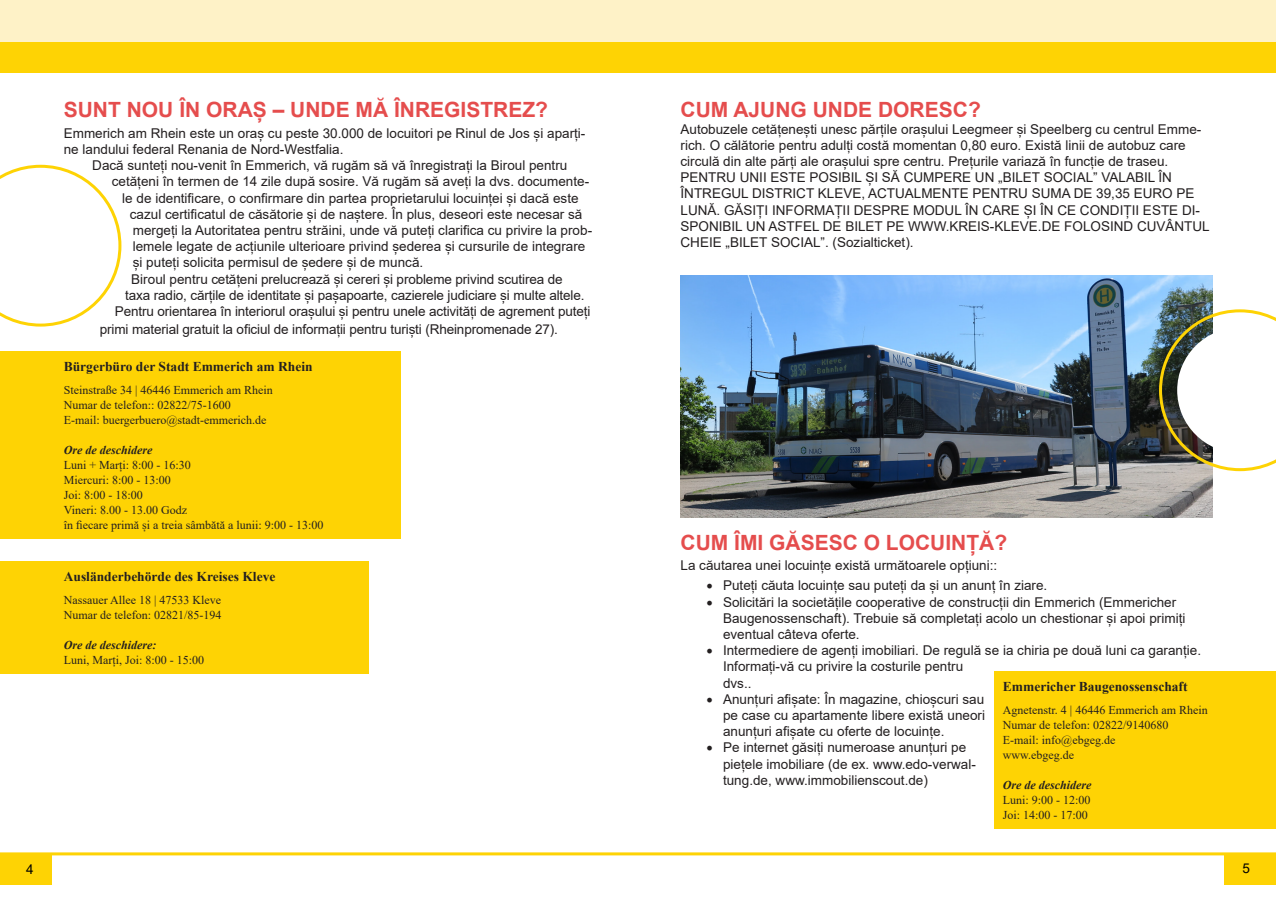
<style>
.page{position:relative;width:1276px;height:910px;background:#fff}
.page>*{position:absolute;margin:0;border:0;box-sizing:border-box;transform-origin:0 0}
.t1{font:700 21px "Arial";color:#e54d4d}
.t2{font:13.5px/16.2px "Arial";color:#231f20}
.t3{font:700 13.5px "Times New Roman";color:#231f20}
.t4{font:13.5px "Arial";color:#000}
.t5{font:12px/15px "Times New Roman";color:#231f20}
.t6{font:italic 700 12px "Times New Roman";color:#231f20}
.s1{font-family:"Minion Pro";font-size:18px}
</style>
<div class="page">
<div style="left:0;top:40px;width:1275px;height:33px;background:#fed304"></div>
<div style="left:0;top:0;width:1276px;height:41px;background:#fef2c7"></div>
<div style="left:1224px;top:855px;width:52px;height:29px;background:#fed304"></div>
<div style="left:0;top:855px;width:52px;height:29px;background:#fed304"></div>
<hr style="left:0;top:852px;width:1276px;height:3px;background:#fed304">
<img style="left:680px;top:275px;width:532px;height:243px">
<svg style="left:0;top:165px;width:121px;height:162px"></svg>
<div style="left:994px;top:672px;width:282px;height:157px;background:#fed304"></div>
<svg style="left:1159px;top:309px;width:117px;height:162px"></svg>
<div style="left:0;top:351px;width:401px;height:188px;background:#fed304"></div>
<div style="left:0;top:561px;width:369px;height:113px;background:#fed304"></div>
<h1 class="t1" style="left:64px;top:95px;width:486px">SUNT NOU ÎN ORAȘ – UNDE MĂ ÎNREGISTREZ?</h1>
<p class="t2" style="left:64px;top:125px;width:523px">Emmerich am Rhein este un oraș cu peste 30.000 de locuitori pe Rinul de Jos și aparți&shy;ne landului federal Renania de Nord-Westfalia.</p>
<p class="t2" style="left:92px;top:157px;width:476px">Dacă sunteți nou-venit în Emmerich, vă rugăm să vă înregistrați la Biroul pentru</p>
<p class="t2" style="left:112px;top:173px;width:479px">cetățeni în termen de 14 zile după sosire. Vă rugăm să aveți la dvs. documente-</p>
<p class="t2" style="left:122px;top:190px;width:458px">le de identificare, o confirmare din partea proprietarului locuinței și dacă este</p>
<p class="t2" style="left:130px;top:206px;width:454px">cazul certificatul de căsătorie și de naștere. În plus, deseori este necesar să</p>
<p class="t2" style="left:133px;top:222px;width:461px">mergeți la Autoritatea pentru străini, unde vă puteți clarifica cu privire la prob-</p>
<p class="t2" style="left:133px;top:238px;width:454px">lemele legate de acțiunile ulterioare privind șederea și cursurile de integrare</p>
<p class="t2" style="left:133px;top:254px;width:292px">și puteți solicita permisul de ședere și de muncă.</p>
<p class="t2" style="left:131px;top:271px;width:433px">Biroul pentru cetățeni prelucrează și cereri și probleme privind scutirea de</p>
<p class="t2" style="left:125px;top:287px;width:461px">taxa radio, cărțile de identitate și pașapoarte, cazierele judiciare și multe altele.</p>
<p class="t2" style="left:115px;top:303px;width:477px">Pentru orientarea în interiorul orașului și pentru unele activități de agrement puteți</p>
<p class="t2" style="left:100px;top:321px;width:459px">primi material gratuit la oficiul de informații pentru turiști (Rheinpromenade 27).</p>
<p class="t3" style="left:64px;top:356px;width:250px">Bürgerbüro der Stadt Emmerich am Rhein</p>
<p class="t5" style="left:64px;top:382px;width:211px">Steinstraße 34 | 46446 Emmerich am Rhein<br>Numar de telefon:: 02822/75-1600<br>E-mail: buergerbuero@stadt-emmerich.de</p>
<p class="t6" style="left:64px;top:442px;width:90px">Ore de deschidere</p>
<p class="t5" style="left:64px;top:457px;width:261px">Luni + Marți: 8:00 - 16:30<br>Miercuri: 8:00 - 13:00<br>Joi: 8:00 - 18:00<br>Vineri: 8.00 - 13.00 Godz<br>în fiecare primă și a treia sâmbătă a lunii: 9:00 - 13:00</p>
<p class="t3" style="left:64px;top:566px;width:213px">Ausländerbehörde des Kreises Kleve</p>
<p class="t5" style="left:64px;top:592px;width:159px">Nassauer Allee 18 | 47533 Kleve<br>Numar de telefon: 02821/85-194</p>
<p class="t6" style="left:64px;top:637px;width:94px">Ore de deschidere:</p>
<p class="t5" style="left:64px;top:652px;width:142px">Luni, Marți, Joi: 8:00 - 15:00</p>
<h1 class="t1" style="left:680px;top:95px;width:302px">CUM AJUNG UNDE DORESC?</h1>
<p class="t2" style="left:680px;top:121px;width:531px">Autobuzele cetățenești unesc părțile orașului Leegmeer și Speelberg cu centrul Emme&shy;rich. O călătorie pentru adulți costă momentan 0,80 euro. Există linii de autobuz care circulă din alte părți ale orașului spre centru. Prețurile variază în funcție de traseu.<br>PENTRU UNII ESTE POSIBIL ȘI SĂ CUMPERE UN „BILET SOCIAL” VALABIL ÎN ÎNTREGUL DISTRICT KLEVE, ACTUALMENTE PENTRU SUMA DE 39,35 EURO PE LUNĂ. GĂSIȚI INFORMAȚII DESPRE MODUL ÎN CARE ȘI ÎN CE CONDIȚII ESTE DI-SPONIBIL UN ASTFEL DE BILET PE WWW.KREIS-KLEVE.DE FOLOSIND CUVÂNTUL CHEIE „BILET SOCIAL”. (Sozialticket).</p>
<h1 class="t1" style="left:680px;top:527px;width:328px">CUM ÎMI GĂSESC O LOCUINȚĂ?</h1>
<p class="t2" style="left:680px;top:557px;width:318px">La căutarea unei locuințe există următoarele opțiuni::</p>
<p class="t2" style="left:706px;top:577px;width:343px"><span class="s1">•</span> Puteți căuta locuințe sau puteți da și un anunț în ziare.</p>
<p class="t2" style="left:723px;top:594px;width:464px;text-indent:-17px"><span class="s1">•</span> Solicitări la societățile cooperative de construcții din Emmerich (Emmericher<br>Baugenossenschaft). Trebuie să completați acolo un chestionar și apoi primiți eventual câteva oferte.</p>
<p class="t2" style="left:723px;top:642px;width:479px;text-indent:-17px"><span class="s1">•</span> Intermediere de agenți imobiliari. De regulă se ia chiria pe două luni ca garanție.<br>Informați-vă cu privire la costurile pentru<br>dvs..</p>
<p class="t2" style="left:723px;top:691px;width:263px;text-align:justify;text-indent:-17px"><span class="s1">•</span> Anunțuri afișate: În magazine, chioșcuri sau pe case cu apartamente libere există uneori anunțuri afișate cu oferte de locuințe.</p>
<p class="t2" style="left:723px;top:739px;width:254px;text-indent:-17px"><span class="s1">•</span> Pe internet găsiți numeroase anunțuri pe piețele imobiliare (de ex. www.edo-verwal&shy;tung.de, www.immobilienscout.de)</p>
<p class="t3" style="left:1003px;top:676px;width:186px">Emmericher Baugenossenschaft</p>
<p class="t5" style="left:1003px;top:702px;width:206px">Agnetenstr. 4 | 46446 Emmerich am Rhein<br>Numar de telefon: 02822/9140680<br>E-mail: info@ebgeg.de<br>www.ebgeg.de</p>
<p class="t6" style="left:1003px;top:777px;width:90px">Ore de deschidere</p>
<p class="t5" style="left:1003px;top:792px;width:89px">Luni: 9:00 - 12:00<br>Joi: 14:00 - 17:00</p>
<p class="t4" style="left:26px;top:860px;width:9px">4</p>
<p class="t4" style="left:1242px;top:859px;width:9px">5</p>
</div>
